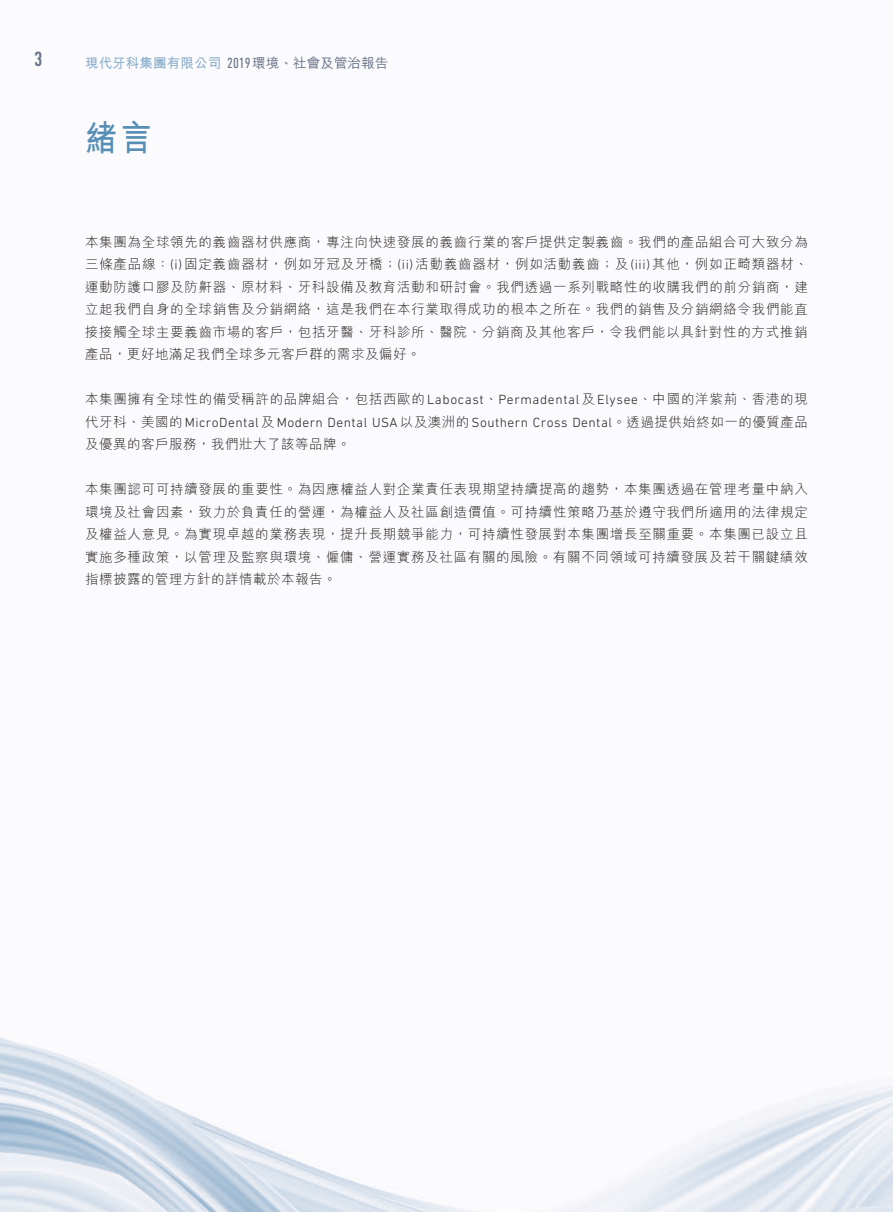
<style>
.page{position:relative;width:893px;height:1212px;background:#fff}
.page>*{position:absolute;margin:0;border:0;box-sizing:border-box;transform-origin:0 0}
.主標題{font:700 36px "M Hei HK";color:#568eb5;scale:.9 1}
._4__副標題{font:500 condensed 21px "DIN Next LT Pro";color:#697489}
.t1{font:700 13.65px "M Hei HK";letter-spacing:.005em;color:#8cafcb}
._1__內文{font:300 13.5px/22.5px "M Hei HK";letter-spacing:.05em;color:#231f20;text-align:justify}
.s1{font-family:"DIN Next LT Pro";font-weight:400;font-stretch:condensed;font-size:15px;color:#697489}
.s2{font-weight:500;color:#697489}
.s3{font-family:"M Hei HKS";font-weight:500;color:#697489}
.s4{font-family:"DIN Next LT Pro"}
</style>
<div class="page">
<img style="left:0;top:1037px;width:892px;height:175px">
<p class="_4__副標題" style="left:34px;top:47px;width:10px">3</p>
<p class="t1" style="left:85px;top:53px;width:305px">現代牙科集團有限公司 <span class="s1">2019</span><span class="s2">環境</span><span class="s3">、</span><span class="s2">社會及管治報告</span></p>
<p class="主標題" style="left:85px;top:112px;width:76px">緒言</p>
<p class="_1__內文" style="left:85px;top:230px;width:724px">本集團為全球領先的義齒器材供應商，專注向快速發展的義齒行業的客戶提供定製義齒。我們的產品組合可大致分為三條產品線： <span class="s4">)i(</span> 固定義齒器材，例如牙冠及牙橋；<span class="s4">( )i i</span> 活動義齒器材，例如活動義齒；及<span class="s4">(iii)</span>其他，例如正畸類器材、運動防護口膠及防鼾器、原材料、牙科設備及教育活動和研討會。我們透過一系列戰略性的收購我們的前分銷商，建立起我們自身的全球銷售及分銷網絡，這是我們在本行業取得成功的根本之所在。我們的銷售及分銷網絡令我們能直接接觸全球主要義齒市場的客戶，包括牙醫、牙科診所、醫院、分銷商及其他客戶，令我們能以具針對性的方式推銷產品，更好地滿足我們全球多元客戶群的需求及偏好。</p>
<p class="_1__內文" style="left:85px;top:388px;width:724px">本集團擁有全球性的備受稱許的品牌組合，包括西歐的<span class="s4">Labocast</span>、<span class="s4">Permadental</span>及<span class="s4">Elysee</span>、中國的洋紫荊、香港的現代牙科、美國的<span class="s4">MicroDental</span>及<span class="s4">Modern Dental USA</span>以及澳洲的<span class="s4">Southern Cross Dental</span>。透過提供始終如一的優質產品及優異的客戶服務，我們壯大了該等品牌。</p>
<p class="_1__內文" style="left:85px;top:478px;width:724px">本集團認可可持續發展的重要性。為因應權益人對企業責任表現期望持續提高的趨勢，本集團透過在管理考量中納入環境及社會因素，致力於負責任的營運，為權益人及社區創造價值。可持續性策略乃基於遵守我們所適用的法律規定及權益人意見。為實現卓越的業務表現，提升長期競爭能力，可持續性發展對本集團增長至關重要。本集團已設立且實施多種政策，以管理及監察與環境、僱傭、營運實務及社區有關的風險。有關不同領域可持續發展及若干關鍵績效指標披露的管理方針的詳情載於本報告。</p>
</div>
